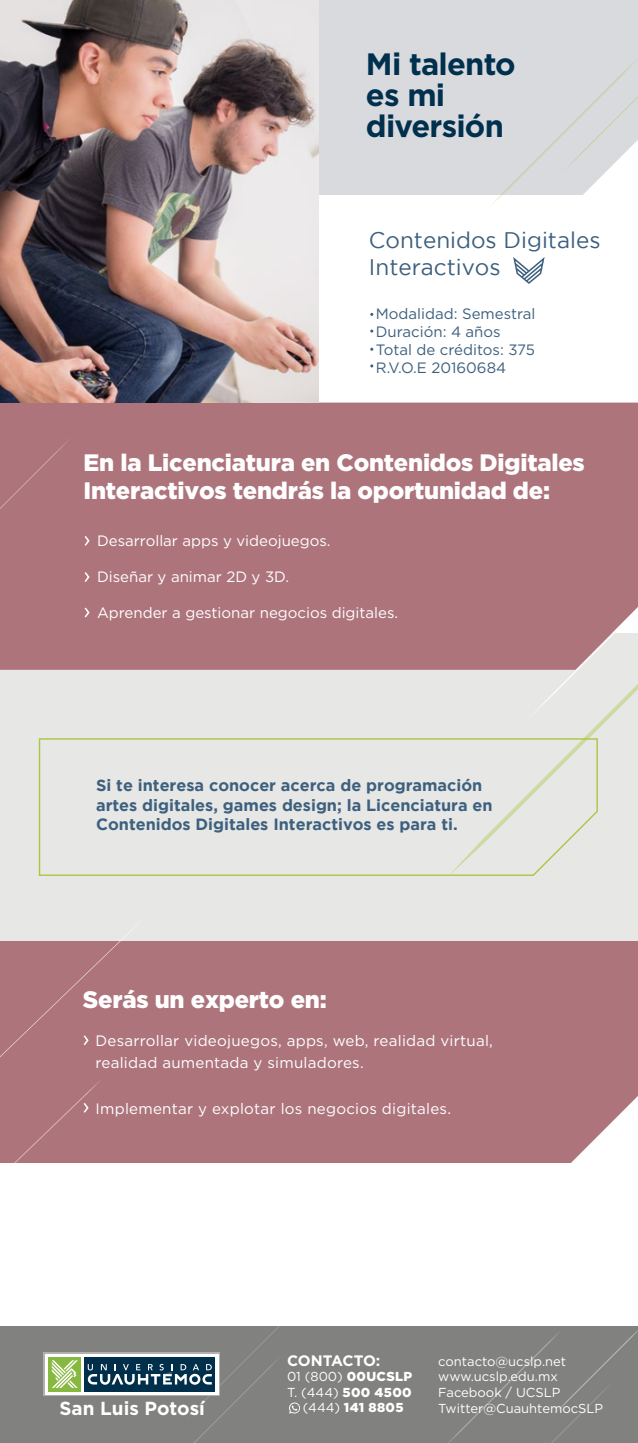
<style>
.page{position:relative;width:638px;height:1443px;background:#fff}
.page>*{position:absolute;margin:0;border:0;box-sizing:border-box;transform-origin:0 0}
.t1{font:700 30.88px/30.9px "Gotham";letter-spacing:-.025em;color:#00304e}
.t2{font:900 23.75px/28.5px "Gotham";letter-spacing:-.01em;color:#fff}
.t3{font:22.5px/27px "Gotham";color:#3d607e}
.t4{font:700 18.88px "Gotham";color:#fff}
.t5{font:700 16.25px/19.5px "Gotham";color:#3d607e}
.t6{font:15.12px/22.6px "Gotham";letter-spacing:.015em;color:#fff}
.t7{font:700 15.12px "Gotham";letter-spacing:-.02em;color:#fff}
.t8{font:15px "Gotham";color:#fff}
.t9{font:15px/18px "Gotham";color:#3d607e}
.t10{font:13px/15.6px "Gotham";color:#fff}
.t11{font:900 13px/15.6px "Gotham";letter-spacing:.025em;color:#fff;text-align:center}
.s1{font-weight:400}
</style>
<div class="page">
<div style="left:0;top:633px;width:638px;height:310px;background:#e7e7e6"></div>
<div style="left:0;top:402px;width:638px;height:268px;background:#ad747c"></div>
<svg style="left:448px;top:584px;width:190px;height:153px"></svg>
<div style="left:0;top:436px;width:73px;height:152px;background:#ad747c"></div>
<div style="left:0;top:941px;width:638px;height:222px;background:#ad747c"></div>
<div style="left:319px;top:0;width:319px;height:195px;background:#d8dade"></div>
<svg style="left:488px;top:21px;width:150px;height:184px;background:#dbdde0"></svg>
<svg style="left:513px;top:257px;width:31px;height:27px"></svg>
<div style="left:0;top:1326px;width:638px;height:117px;background:#818180"></div>
<svg style="left:448px;top:1330px;width:190px;height:113px"></svg>
<svg style="left:85px;top:607px;width:5px;height:10px"></svg>
<svg style="left:0;top:939px;width:122px;height:224px"></svg>
<svg style="left:85px;top:572px;width:5px;height:10px"></svg>
<svg style="left:85px;top:536px;width:5px;height:10px"></svg>
<svg style="left:571px;top:1096px;width:67px;height:67px"></svg>
<svg style="left:38px;top:737px;width:560px;height:139px"></svg>
<div style="left:44px;top:1352px;width:176px;height:44px;background:linear-gradient(to bottom,#fff,#fff)"></div>
<div style="left:84px;top:1357px;width:131px;height:34px;background:#002f4c"></div>
<div style="left:48px;top:1357px;width:33px;height:34px;background:#87b83f"></div>
<svg style="left:52px;top:1360px;width:26px;height:27px"></svg>
<svg style="left:88px;top:1326px;width:212px;height:117px"></svg>
<img style="left:0;top:0;width:319px;height:402px">
<h1 class="t1" style="left:366px;top:48px;width:151px">Mi talento es mi diversión</h1>
<h3 class="t3" style="left:369px;top:226px;width:233px">Contenidos Digitales<br>Interactivos</h3>
<p class="t9" style="left:376px;top:304px;width:161px">Modalidad: Semestral<br>Duración: 4 años<br>Total de créditos: 375<br>R.V.O.E 20160684</p>
<h2 class="t2" style="left:83px;top:448px;width:503px">En la Licenciatura en Contenidos Digitales<br>Interactivos tendrás la oportunidad de:</h2>
<p class="t8" style="left:97px;top:531px;width:235px">Desarrollar apps y videojuegos.</p>
<p class="t8" style="left:97px;top:567px;width:193px">Diseñar y animar 2D y 3D.</p>
<p class="t8" style="left:97px;top:603px;width:303px">Aprender a gestionar negocios digitales.</p>
<p class="t5" style="left:96px;top:775px;width:398px">Si te interesa conocer acerca de programación artes digitales, games design; la Licenciatura en<br>Contenidos Digitales Interactivos es para ti.</p>
<h2 class="t2" style="left:83px;top:985px;width:245px">Serás un experto en:</h2>
<p class="t6" style="left:96px;top:1028px;width:399px">Desarrollar videojuegos, apps, web, realidad virtual, realidad aumentada y simuladores.</p>
<p class="t6" style="left:96px;top:1096px;width:357px">Implementar y explotar los negocios digitales.</p>
<p class="t4" style="left:60px;top:1395px;width:147px">San Luis Potosí</p>
<p class="t7" style="left:287px;top:1350px;width:95px">CONTACTO:</p>
<p class="t11" style="left:287px;top:1368px;width:127px"><span class="s1">01 (800)</span> 00UCSLP<br><span class="s1">T. (444)</span> 500 4500 <span class="s1">(444)</span> 141 8805</p>
<p class="t10" style="left:438px;top:1353px;width:166px">contacto@ucslp.net www.ucslp.edu.mx<br>Facebook / UCSLP<br>Twitter@CuauhtemocSLP</p>
</div>
